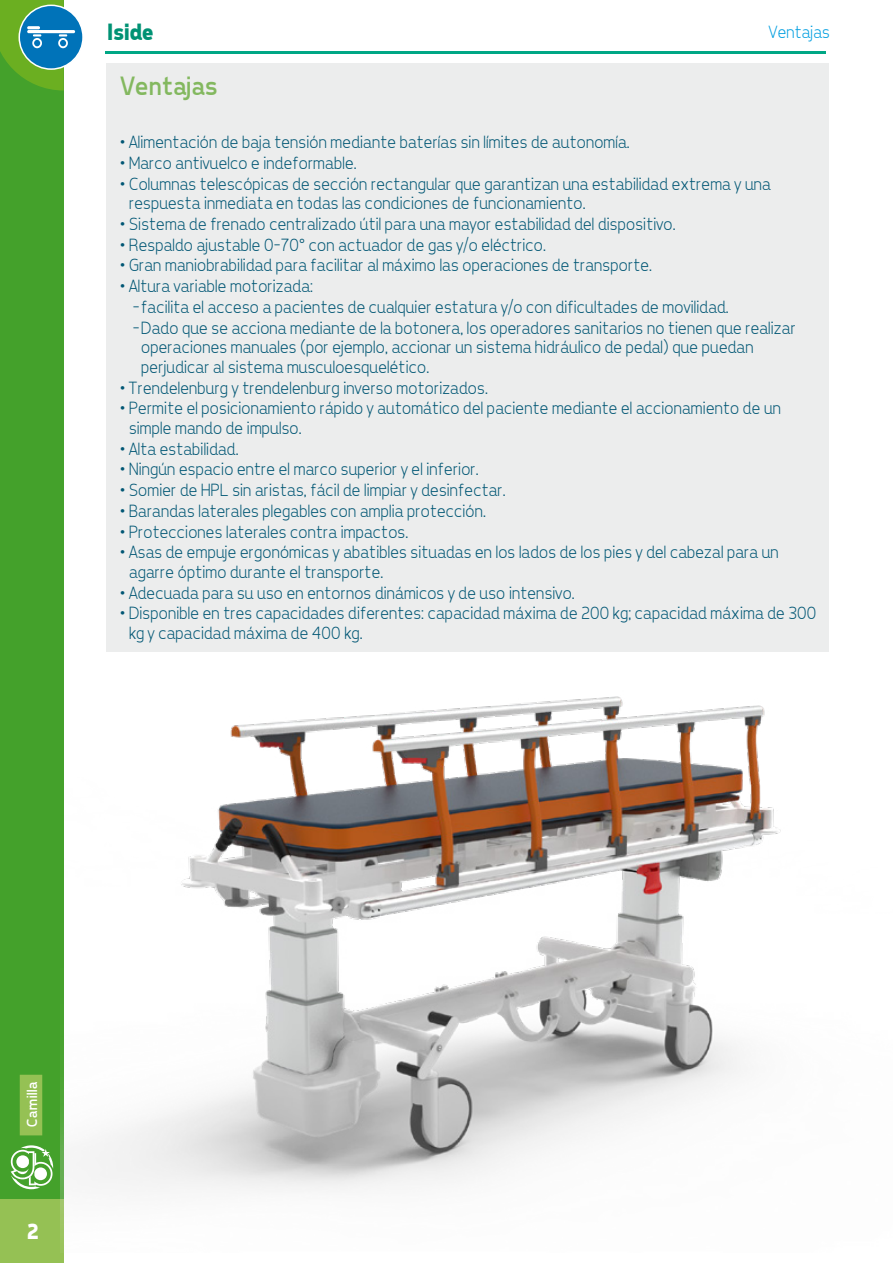
<style>
.page{position:relative;width:893px;height:1263px;background:#fff}
.page>*{position:absolute;margin:0;border:0;box-sizing:border-box;transform-origin:0 0}
.t1{font:27px "Tepeno Sans";color:#83b85f}
.t2{font:700 24px "Tepeno Sans";letter-spacing:-.02em;color:#009274}
.t3{font:700 22.5px "Tepeno Sans";color:#fff}
.t4{font:300 18px/19.5px "Tepeno Sans";color:#005674}
.t5{font:300 18px "Tepeno Sans";color:#009ee0}
.t6{font:15px "Tepeno Sans";letter-spacing:.025em;color:#fff}
</style>
<div class="page">
<hr style="left:106px;top:51px;width:720px;height:2px;background:#00a785">
<div style="left:0;top:0;width:64px;height:1263px;background:#44a12b"></div>
<div style="left:0;top:1199px;width:64px;height:64px;background:#95c154"></div>
<svg style="left:11px;top:1145px;width:42px;height:44px"></svg>
<div style="left:20px;top:1075px;width:22px;height:60px;background:#95c154"></div>
<div style="left:19px;top:5px;width:64px;height:64px;background:#0073b9;border-radius:50%"></div>
<div style="left:106px;top:64px;width:723px;height:588px;background:#eceded"></div>
<img style="left:60px;top:696px;width:721px;height:546px">
<hr style="left:27px;top:30px;width:48px;height:3px;background:#fff;border-radius:2px">
<svg style="left:0;top:0;width:68px;height:91px"></svg>
<h2 class="t2" style="left:106px;top:18px;width:48px">Iside</h2>
<p class="t5" style="left:768px;top:21px;width:63px">Ventajas</p>
<h1 class="t1" style="left:119px;top:70px;width:99px">Ventajas</h1>
<p class="t4" style="left:119px;top:132px;width:511px">• Alimentación de baja tensión mediante baterías sin límites de autonomía.</p>
<p class="t4" style="left:119px;top:152px;width:238px">• Marco antivuelco e indeformable.</p>
<p class="t4" style="left:128px;top:173px;width:643px;text-indent:-9px">• Columnas telescópicas de sección rectangular que garantizan una estabilidad extrema y una respuesta inmediata en todas las condiciones de funcionamiento.</p>
<p class="t4" style="left:119px;top:213px;width:557px">• Sistema de frenado centralizado útil para una mayor estabilidad del dispositivo.</p>
<p class="t4" style="left:119px;top:234px;width:428px">• Respaldo ajustable 0-70° con actuador de gas y/o eléctrico.</p>
<p class="t4" style="left:119px;top:255px;width:534px">• Gran maniobrabilidad para facilitar al máximo las operaciones de transporte.</p>
<p class="t4" style="left:119px;top:276px;width:195px">• Altura variable motorizada:</p>
<p class="t4" style="left:132px;top:297px;width:598px">-facilita el acceso a pacientes de cualquier estatura y/o con dificultades de movilidad.</p>
<p class="t4" style="left:132px;top:317px;width:665px">-Dado que se acciona mediante de la botonera, los operadores sanitarios no tienen que realizar</p>
<p class="t4" style="left:140px;top:337px;width:614px">operaciones manuales (por ejemplo, accionar un sistema hidráulico de pedal) que puedan</p>
<p class="t4" style="left:140px;top:356px;width:290px">perjudicar al sistema musculoesquelético.</p>
<p class="t4" style="left:119px;top:377px;width:370px">• Trendelenburg y trendelenburg inverso motorizados.</p>
<p class="t4" style="left:128px;top:398px;width:654px;text-indent:-9px">• Permite el posicionamiento rápido y automático del paciente mediante el accionamiento de un simple mando de impulso.</p>
<p class="t4" style="left:119px;top:438px;width:120px">• Alta estabilidad.</p>
<p class="t4" style="left:119px;top:459px;width:360px">• Ningún espacio entre el marco superior y el inferior.</p>
<p class="t4" style="left:119px;top:480px;width:387px">• Somier de HPL sin aristas, fácil de limpiar y desinfectar.</p>
<p class="t4" style="left:119px;top:500px;width:368px">• Barandas laterales plegables con amplia protección.</p>
<p class="t4" style="left:119px;top:521px;width:290px">• Protecciones laterales contra impactos.</p>
<p class="t4" style="left:128px;top:542px;width:651px;text-indent:-9px">• Asas de empuje ergonómicas y abatibles situadas en los lados de los pies y del cabezal para un agarre óptimo durante el transporte.</p>
<p class="t4" style="left:119px;top:582px;width:456px">• Adecuada para su uso en entornos dinámicos y de uso intensivo.</p>
<p class="t4" style="left:128px;top:603px;width:689px;text-indent:-9px">• Disponible en tres capacidades diferentes: capacidad máxima de 200 kg; capacidad máxima de 300 kg y capacidad máxima de 400 kg.</p>
<p class="t6" style="left:23px;top:1128px;width:48px;rotate:-90deg">Camilla</p>
<p class="t3" style="left:26px;top:1218px;width:14px">2</p>
</div>
